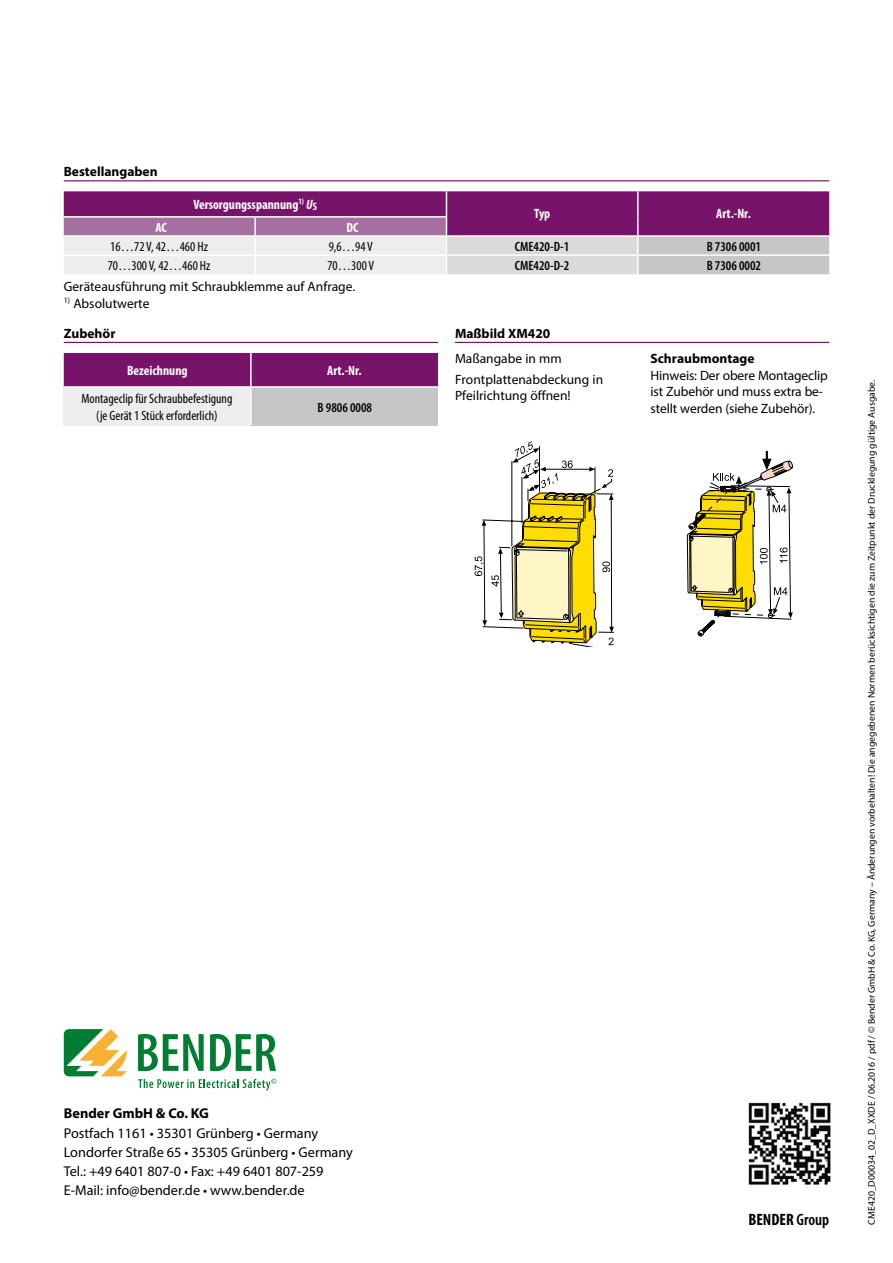
<style>
.page{position:relative;width:893px;height:1263px;background:#fff}
.page>*{position:absolute;margin:0;border:0;box-sizing:border-box;transform-origin:0 0}
.t1{font:700 condensed 16.5px "Myriad Pro";color:#000}
.t2{font:14.25px/19px "Myriad Pro";color:#000}
.t3{font:700 14.25px "Myriad Pro";color:#000}
.t4{font:13.5px/16.5px "Myriad Pro";color:#000}
.t5{font:condensed 13.5px/16.5px "Myriad Pro";color:#000;text-align:center}
.t6{font:700 condensed 13.5px "Myriad Pro";color:#fff}
.t7{font:600 condensed 13.5px "Myriad Pro";color:#000}
.t8{font:700 13.5px "Myriad Pro";color:#000}
.t9{font:9.75px "Myriad Pro";color:#000}
.s1{font-style:italic}
.s2{font-weight:600}
</style>
<div class="page">
<svg style="left:64px;top:191px;width:765px;height:83px;background:#ae7fa8"></svg>
<hr style="left:64px;top:216px;width:191px;height:2px;background:#fff">
<hr style="left:255px;top:216px;width:192px;height:2px;background:#fff">
<div style="left:64px;top:353px;width:374px;height:33px;background:#771469"></div>
<div style="left:64px;top:387px;width:187px;height:38px;background:#ededed"></div>
<div style="left:251px;top:387px;width:187px;height:38px;background:#c6c6c6"></div>
<hr style="left:250px;top:353px;width:2px;height:33px;background:#fff">
<hr style="left:64px;top:386px;width:187px;height:2px;background:#fff">
<hr style="left:251px;top:386px;width:187px;height:2px;background:#fff">
<hr style="left:250px;top:388px;width:2px;height:37px;background:#fff">
<hr style="left:64px;top:342px;width:374px;height:1px;background:#771469">
<hr style="left:64px;top:180px;width:765px;height:1px;background:#771469">
<hr style="left:455px;top:342px;width:374px;height:1px;background:#771469">
<svg style="left:475px;top:441px;width:139px;height:206px"></svg>
<svg style="left:687px;top:451px;width:106px;height:185px"></svg>
<svg style="left:138px;top:1079px;width:138px;height:12px"></svg>
<svg style="left:138px;top:1034px;width:66px;height:37px"></svg>
<svg style="left:210px;top:1034px;width:66px;height:37px"></svg>
<svg style="left:64px;top:1029px;width:63px;height:47px"></svg>
<img style="left:748px;top:1102px;width:83px;height:83px">
<p class="t8" style="left:64px;top:163px;width:95px">Bestellangaben</p>
<p class="t6" style="left:193px;top:196px;width:125px">Versorgungsspannung<sup>1)</sup> <span class="s1">U</span><sub>S</sub></p>
<p class="t6" style="left:534px;top:205px;width:18px">Typ</p>
<p class="t6" style="left:716px;top:205px;width:36px">Art.-Nr.</p>
<p class="t6" style="left:156px;top:219px;width:13px">AC</p>
<p class="t6" style="left:347px;top:219px;width:13px">DC</p>
<p class="t5" style="left:110px;top:238px;width:99px">16…72 V, 42…460 Hz</p>
<p class="t5" style="left:329px;top:238px;width:46px">9,6…94 V</p>
<p class="t7" style="left:515px;top:239px;width:56px">CME420-D-1</p>
<p class="t7" style="left:707px;top:239px;width:56px">B 7306 0001</p>
<p class="t5" style="left:108px;top:257px;width:104px">70…300 V, 42…460 Hz</p>
<p class="t5" style="left:327px;top:257px;width:48px">70…300 V</p>
<p class="t7" style="left:515px;top:258px;width:56px">CME420-D-2</p>
<p class="t7" style="left:707px;top:258px;width:56px">B 7306 0002</p>
<p class="t4" style="left:64px;top:278px;width:293px">Geräteausführung mit Schraubklemme auf Anfrage.</p>
<p class="t4" style="left:64px;top:295px;width:87px"><sup>1)</sup> Absolutwerte</p>
<p class="t8" style="left:64px;top:324px;width:53px">Zubehör</p>
<p class="t6" style="left:127px;top:362px;width:62px">Bezeichnung</p>
<p class="t6" style="left:327px;top:362px;width:36px">Art.-Nr.</p>
<p class="t5" style="left:81px;top:390px;width:152px">Montageclip für Schraubbefestigung (je Gerät 1 Stück erforderlich)</p>
<p class="t7" style="left:318px;top:400px;width:56px">B 9806 0008</p>
<p class="t8" style="left:455px;top:324px;width:97px">Maßbild XM420</p>
<p class="t4" style="left:455px;top:348px;width:150px;line-height:20.7px">Maßangabe in mm<br>Frontplattenabdeckung in</p>
<p class="t4" style="left:455px;top:387px;width:117px">Pfeilrichtung öffnen!</p>
<p class="t8" style="left:651px;top:350px;width:105px">Schraubmontage</p>
<p class="t4" style="left:651px;top:367px;width:179px">Hinweis: Der obere Montageclip ist Zubehör und muss extra be&shy;stellt werden (siehe Zubehör).</p>
<p class="t3" style="left:64px;top:1104px;width:147px">Bender GmbH &amp; Co. KG</p>
<p class="t2" style="left:64px;top:1123px;width:291px">Postfach 1161 • 35301 Grünberg • Germany Londorfer Straße 65 • 35305 Grünberg • Germany Tel.: +49 6401 807-0 • Fax: +49 6401 807-259<br>E-Mail: info@bender.de • www.bender.de</p>
<p class="t1" style="left:748px;top:1209px;width:82px">BENDER <span class="s2">Group</span></p>
<p class="t9" style="left:865px;top:1225px;width:846px;rotate:-90deg">CME420_D00034_02_D_XXDE / 06.2016 / pdf / © Bender GmbH &amp; Co. KG, Germany – Änderungen vorbehalten! Die angegebenen Normen berücksichtigen die zum Zeitpunkt der Drucklegung gültige Ausgabe.</p>
</div>
